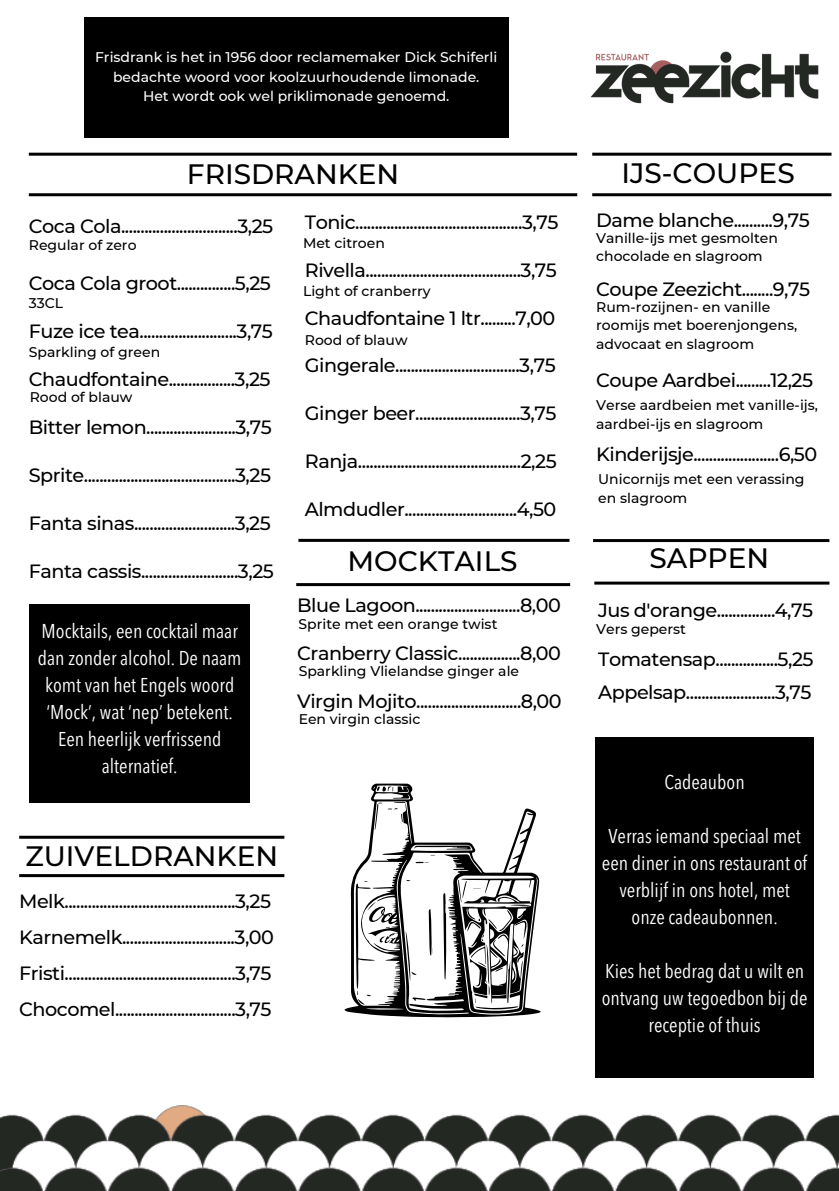
<style>
.page{position:relative;width:839px;height:1191px;background:#fff}
.page>*{position:absolute;margin:0;border:0;box-sizing:border-box;transform-origin:0 0}
.t1{font:500 28px "Montserrat";color:#000}
.t2{font:condensed 20px/27px "Avenir Next LT Pro";color:#fff;text-align:center}
.t3{font:500 19.2px "Montserrat";letter-spacing:-.025em;color:#000}
.t4{font:500 14px/18.6px "Montserrat";color:#000}
.t5{font:500 14px/19.4px "Montserrat";color:#fff;text-align:center}
</style>
<div class="page">
<img style="left:569px;top:51px;width:263px;height:105px">
<hr style="left:592px;top:153px;width:239px;height:3px;background:#000">
<hr style="left:592px;top:193px;width:239px;height:3px;background:#000">
<hr style="left:29px;top:193px;width:548px;height:3px;background:#000">
<hr style="left:29px;top:153px;width:548px;height:3px;background:#000">
<img style="left:0;top:1105px;width:838px;height:86px">
<div style="left:84px;top:17px;width:424px;height:121px;background:#000"></div>
<div style="left:30px;top:604px;width:220px;height:198px;background:#000"></div>
<hr style="left:19px;top:836px;width:265px;height:3px;background:#000">
<hr style="left:19px;top:874px;width:265px;height:3px;background:#000">
<hr style="left:593px;top:539px;width:236px;height:3px;background:#000">
<hr style="left:594px;top:582px;width:235px;height:3px;background:#000">
<hr style="left:296px;top:583px;width:274px;height:3px;background:#000">
<hr style="left:298px;top:539px;width:271px;height:3px;background:#000">
<div style="left:595px;top:737px;width:218px;height:340px;background:#000"></div>
<svg style="left:344px;top:784px;width:196px;height:233px"></svg>
<svg style="left:443px;top:893px;width:3px;height:86px"></svg>
<svg style="left:412px;top:997px;width:13px;height:4px"></svg>
<svg style="left:405px;top:931px;width:11px;height:50px"></svg>
<svg style="left:428px;top:909px;width:5px;height:47px"></svg>
<svg style="left:415px;top:862px;width:14px;height:1px"></svg>
<svg style="left:374px;top:802px;width:8px;height:28px"></svg>
<svg style="left:388px;top:802px;width:17px;height:20px"></svg>
<hr style="left:458px;top:880px;width:3px;height:22px;background:#000">
<svg style="left:462px;top:881px;width:4px;height:17px"></svg>
<svg style="left:356px;top:881px;width:34px;height:124px"></svg>
<svg style="left:414px;top:846px;width:57px;height:3px"></svg>
<svg style="left:377px;top:786px;width:16px;height:6px"></svg>
<svg style="left:462px;top:904px;width:68px;height:106px"></svg>
<p class="t5" style="left:95px;top:47px;width:404px">Frisdrank is het in 1956 door reclamemaker Dick Schiferli bedachte woord voor koolzuurhoudende limonade.</p>
<p class="t5" style="left:143px;top:86px;width:308px">Het wordt ook wel priklimonade genoemd.</p>
<p class="t1" style="left:187px;top:157px;width:214px">FRISDRANKEN</p>
<h2 class="t3" style="left:29px;top:214px;width:246px">Coca Cola..............................3,25</h2>
<h2 class="t3" style="left:29px;top:271px;width:243px">Coca Cola groot...............5,25</h2>
<h2 class="t3" style="left:29px;top:319px;width:245px">Fuze ice tea.........................3,75</h2>
<h2 class="t3" style="left:29px;top:367px;width:243px">Chaudfontaine.................3,25</h2>
<h2 class="t3" style="left:29px;top:415px;width:244px">Bitter lemon.......................3,75</h2>
<h2 class="t3" style="left:29px;top:463px;width:244px">Sprite.......................................3,25</h2>
<h2 class="t3" style="left:29px;top:511px;width:243px">Fanta sinas..........................3,25</h2>
<h2 class="t3" style="left:29px;top:559px;width:246px">Fanta cassis.........................3,25</h2>
<p class="t4" style="left:29px;top:235px;width:109px">Regular of zero</p>
<p class="t4" style="left:29px;top:293px;width:36px">33CL</p>
<p class="t4" style="left:29px;top:343px;width:133px">Sparkling of green</p>
<h4 class="t4" style="left:30px;top:388px;width:104px">Rood of blauw</h4>
<p class="t2" style="left:38px;top:620px;width:205px">Mocktails, een cocktail maar dan zonder alcohol. De naam komt van het Engels woord ‘Mock’, wat ‘nep’ betekent.<br>Een heerlijk verfrissend alternatief.</p>
<h1 class="t3" style="left:305px;top:210px;width:255px">Tonic...........................................3,75</h1>
<p class="t3" style="left:305px;top:258px;width:253px">Rivella........................................3,75</p>
<p class="t3" style="left:305px;top:306px;width:252px">Chaudfontaine 1 ltr.........7,00</p>
<h2 class="t3" style="left:305px;top:354px;width:252px">Gingerale................................3,75</h2>
<h2 class="t3" style="left:305px;top:402px;width:253px">Ginger beer...........................3,75</h2>
<h2 class="t3" style="left:305px;top:450px;width:253px">Ranja..........................................2,25</h2>
<h2 class="t3" style="left:305px;top:498px;width:253px">Almdudler.............................4,50</h2>
<p class="t4" style="left:303px;top:233px;width:83px">Met citroen</p>
<p class="t4" style="left:303px;top:282px;width:129px">Light of cranberry</p>
<h1 class="t4" style="left:305px;top:331px;width:104px">Rood of blauw</h1>
<p class="t1" style="left:347px;top:544px;width:172px">MOCKTAILS</p>
<h2 class="t3" style="left:297px;top:594px;width:265px">Blue Lagoon...........................8,00</h2>
<h2 class="t3" style="left:297px;top:642px;width:265px">Cranberry Classic................8,00</h2>
<h2 class="t3" style="left:297px;top:690px;width:266px">Virgin Mojito...........................8,00</h2>
<h2 class="t4" style="left:298px;top:615px;width:200px">Sprite met een orange twist</h2>
<h2 class="t4" style="left:298px;top:662px;width:222px">Sparkling Vlielandse ginger ale</h2>
<h2 class="t4" style="left:298px;top:710px;width:123px">Een virgin classic</h2>
<h1 class="t1" style="left:25px;top:839px;width:254px">ZUIVELDRANKEN</h1>
<p class="t3" style="left:19px;top:889px;width:253px">Melk............................................3,25</p>
<p class="t3" style="left:19px;top:925px;width:256px">Karnemelk.............................3,00</p>
<p class="t3" style="left:19px;top:961px;width:254px">Fristi............................................3,75</p>
<p class="t3" style="left:19px;top:997px;width:254px">Chocomel...............................3,75</p>
<h3 class="t1" style="left:621px;top:156px;width:175px">IJS-COUPES</h3>
<p class="t3" style="left:596px;top:208px;width:215px">Dame blanche..........9,75</p>
<h2 class="t4" style="left:596px;top:228px;width:183px">Vanille-ijs met gesmolten chocolade en slagroom</h2>
<h2 class="t4" style="left:596px;top:297px;width:176px">Rum-rozijnen- en vanille</h2>
<p class="t4" style="left:596px;top:316px;width:202px">roomijs met boerenjongens, advocaat en slagroom</p>
<h2 class="t3" style="left:596px;top:277px;width:215px">Coupe Zeezicht........9,75</h2>
<h2 class="t3" style="left:596px;top:369px;width:218px">Coupe Aardbei.........12,25</h2>
<p class="t4" style="left:596px;top:396px;width:223px">Verse aardbeien met vanille-ijs,</p>
<p class="t4" style="left:596px;top:414px;width:169px">aardbei-ijs en slagroom</p>
<h2 class="t3" style="left:596px;top:442px;width:223px">Kinderijsje......................6,50</h2>
<p class="t4" style="left:598px;top:470px;width:208px">Unicornijs met een verassing</p>
<p class="t4" style="left:598px;top:489px;width:91px">en slagroom</p>
<p class="t1" style="left:649px;top:541px;width:121px">SAPPEN</p>
<h2 class="t3" style="left:598px;top:598px;width:216px">Jus d'orange...............4,75</h2>
<h2 class="t3" style="left:598px;top:647px;width:217px">Tomatensap................5,25</h2>
<h2 class="t3" style="left:598px;top:680px;width:215px">Appelsap.......................3,75</h2>
<h1 class="t4" style="left:596px;top:619px;width:91px">Vers geperst</h1>
<p class="t2" style="left:664px;top:771px;width:82px">Cadeaubon</p>
<p class="t2" style="left:602px;top:825px;width:207px">Verras iemand speciaal met een diner in ons restaurant of verblijf in ons hotel, met onze cadeaubonnen.</p>
<p class="t2" style="left:601px;top:960px;width:207px">Kies het bedrag dat u wilt en ontvang uw tegoedbon bij de receptie of thuis</p>
</div>
